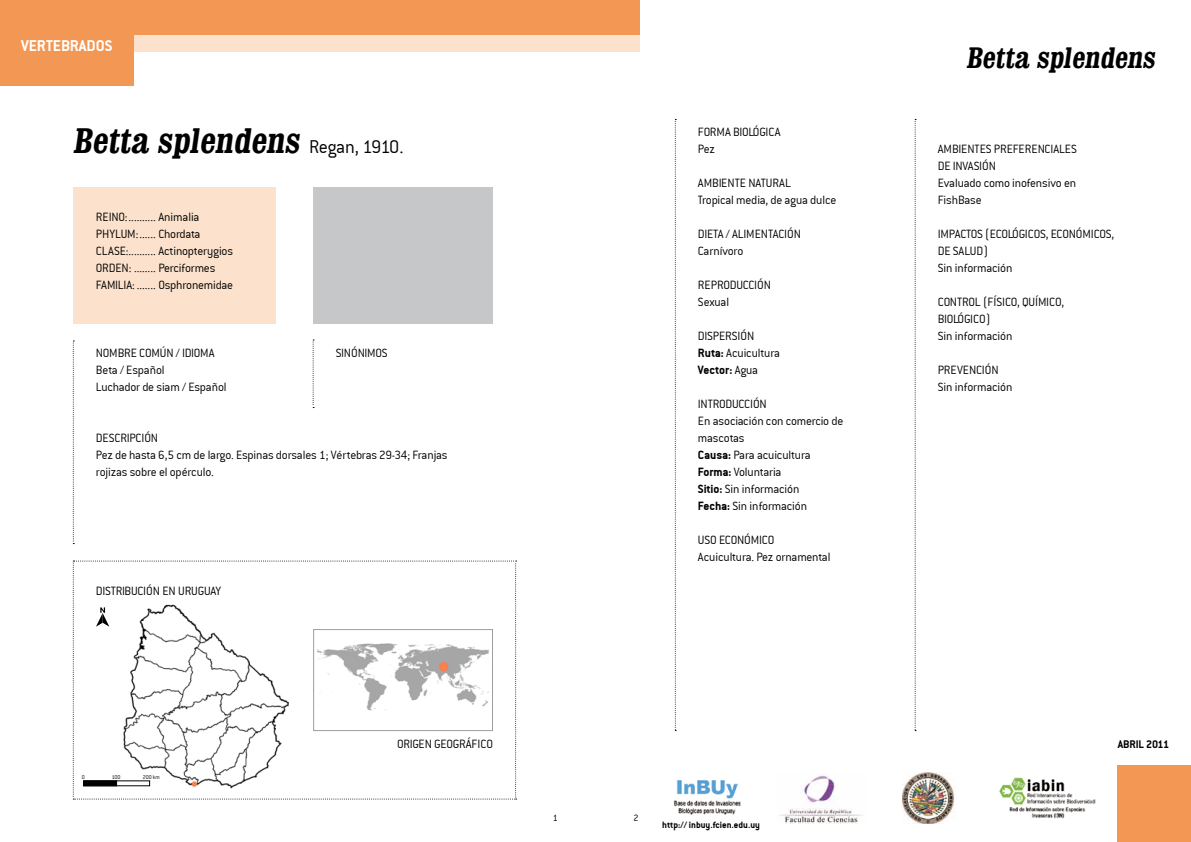
<style>
.page{position:relative;width:1191px;height:842px;background:#fff}
.page>*{position:absolute;margin:0;border:0;box-sizing:border-box;transform-origin:0 0}
.t1{font:700 condensed 36px "Clarendon";color:#000}
.t2{font:700 condensed 30px "Clarendon";color:#000}
.t3{font:17px "Conduit ITCTT Bold";color:#fff}
.t4{font:13px/17px "Conduit ITCTT Light";letter-spacing:-.015em;color:#000}
.t5{font:13px "Conduit ITCTT Bold";color:#000}
.t6{font:12px "Conduit ITCTT Bold";letter-spacing:-.01em;color:#000}
.t7{font:10px "Conduit ITCTT Bold";color:#000}
.t8{font:10px "Conduit ITCTT Light";color:#000}
.t9{font:6px "Conduit ITCTT Light";color:#000}
.s1{font-family:"Conduit ITCTT Light";font-weight:400;font-stretch:normal;font-size:20px}
.s2{font-family:"Conduit ITCTT Bold"}
.s3{font-family:"Conduit ITCTT Light"}
</style>
<div class="page">
<div style="left:73px;top:187px;width:203px;height:136px;background:#fce2cc"></div>
<div style="left:313px;top:187px;width:180px;height:136px;background:#c6c7c8"></div>
<div style="left:0;top:34px;width:639px;height:17px;background:#fce2cc"></div>
<div style="left:0;top:0;width:639px;height:34px;background:#f29754"></div>
<div style="left:0;top:0;width:133px;height:85px;background:#f29754"></div>
<div style="left:1117px;top:765px;width:74px;height:77px;background:#f29754"></div>
<svg style="left:73px;top:340px;width:1px;height:204px"></svg>
<svg style="left:313px;top:340px;width:1px;height:68px"></svg>
<img style="left:674px;top:780px;width:67px;height:35px">
<img style="left:902px;top:773px;width:53px;height:51px">
<img style="left:780px;top:775px;width:83px;height:48px">
<img style="left:999px;top:778px;width:96px;height:41px">
<svg style="left:675px;top:119px;width:1px;height:612px"></svg>
<svg style="left:914px;top:119px;width:2px;height:612px"></svg>
<svg style="left:73px;top:561px;width:443px;height:238px"></svg>
<div style="left:83px;top:780px;width:34px;height:6px;background:#000"></div>
<div style="left:83px;top:780px;width:67px;height:6px;border:1px solid #000"></div>
<h3 class="t3" style="left:21px;top:36px;width:93px">VERTEBRADOS</h3>
<h1 class="t1" style="left:73px;top:118px;width:332px">Betta splendens <span class="s1">Re ga n , 1910 .</span></h1>
<p class="t4" style="left:96px;top:208px;width:139px">REINO:.......... Animalia<br>PHYLUM:...... Chordata<br>CLASE:.......... Actinopterygios<br>ORDEN: ........ Perciformes<br>FAMILIA: ....... Osphronemidae</p>
<p class="t4" style="left:96px;top:345px;width:132px">NOMBRE COMÚN / IDIOMA<br>Beta / Español<br>Luchador de siam / Español</p>
<p class="t4" style="left:336px;top:345px;width:53px">SINÓNIMOS</p>
<p class="t4" style="left:96px;top:430px;width:353px">DESCRIPCIÓN<br>Pez de hasta 6,5 cm de largo. Espinas dorsales 1; Vértebras 29-34; Franjas rojizas sobre el opérculo.</p>
<p class="t4" style="left:96px;top:582px;width:127px">DISTRIBUCIÓN EN URUGUAY</p>
<p class="t9" style="left:82px;top:773px;width:5px">0</p>
<p class="t9" style="left:112px;top:773px;width:10px">100</p>
<p class="t9" style="left:143px;top:773px;width:19px">200 km</p>
<p class="t4" style="left:397px;top:735px;width:97px">ORIGEN GEOGRÁFICO</p>
<p class="t4" style="left:698px;top:123px;width:84px">FORMA BIOlÓGICA<br>Pez</p>
<p class="t4" style="left:698px;top:174px;width:13px">Ambiente</p>
<p class="t4" style="left:698px;top:174px;width:140px;text-indent:50px">natural<br>Tropical media, de agua dulce</p>
<p class="t4" style="left:698px;top:225px;width:12px">Dieta</p>
<p class="t4" style="left:698px;top:225px;width:104px;text-indent:28px">/ ALIMENTACIÓN<br>Carnívoro</p>
<p class="t4" style="left:698px;top:276px;width:33px">Reproducción<br>Sexual</p>
<p class="t4" style="left:698px;top:327px;width:84px">Dispersión<br><span class="s2">Ruta:</span> Acuicultura</p>
<p class="t5" style="left:698px;top:362px;width:62px">Vector: <span class="s3">Agua</span></p>
<p class="t4" style="left:698px;top:395px;width:147px">Introducción<br>En asociación con comercio de mascotas<br><span class="s2">Causa:</span> Para acuicultura<br><span class="s2">Forma:</span> Voluntaria<br><span class="s2">Sitio:</span> Sin información<br><span class="s2">Fecha:</span> Sin información</p>
<p class="t4" style="left:698px;top:531px;width:134px">USO ECONÓMICO<br>Acuicultura. Pez ornamental</p>
<p class="t8" style="left:553px;top:812px;width:7px">1</p>
<p class="t8" style="left:633px;top:812px;width:7px">2</p>
<p class="t7" style="left:662px;top:819px;width:99px">http:// inbuy.fcien.edu.uy</p>
<h2 class="t2" style="left:966px;top:39px;width:195px">Betta splendens</h2>
<p class="t4" style="left:937px;top:141px;width:13px">Ambientes</p>
<p class="t4" style="left:994px;top:141px;width:7px">preferenciales</p>
<p class="t4" style="left:937px;top:158px;width:140px">de invasión<br>Evaluado como inofensivo en<br>FishBase</p>
<p class="t4" style="left:937px;top:226px;width:10px">Impactos</p>
<p class="t4" style="left:985px;top:226px;width:12px">(ecológicos</p>
<p class="t4" style="left:1045px;top:226px;width:70px">, ECONÓMICOS,</p>
<p class="t4" style="left:937px;top:243px;width:76px">DE SALUD)<br>Sin información</p>
<p class="t4" style="left:937px;top:294px;width:13px">Control</p>
<p class="t4" style="left:983px;top:294px;width:62px">(físico, químico</p>
<p class="t4" style="left:1061px;top:294px;width:4px">,</p>
<p class="t4" style="left:937px;top:311px;width:7px">biológico</p>
<p class="t4" style="left:937px;top:311px;width:76px;text-indent:48px">)<br>Sin información</p>
<p class="t4" style="left:937px;top:362px;width:76px">Prevención<br>Sin información</p>
<p class="t6" style="left:1117px;top:737px;width:53px">ABRIL 2011</p>
</div>
